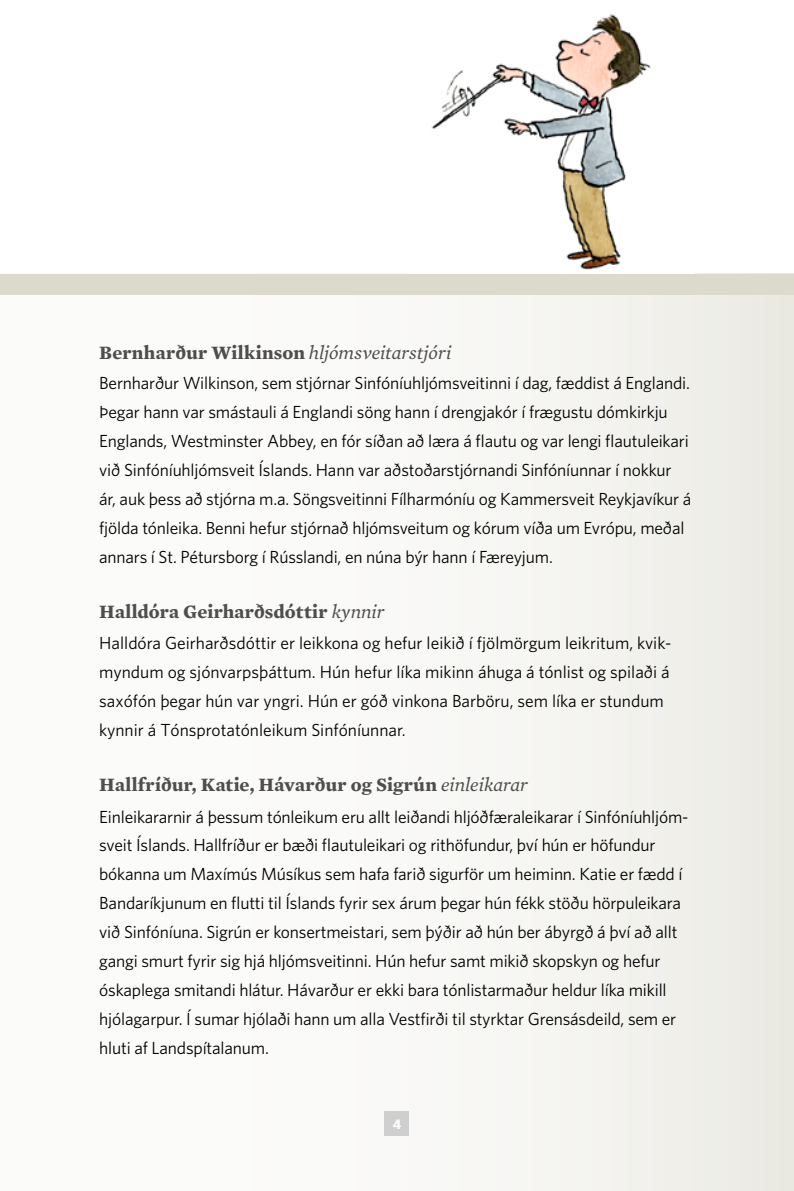
<style>
.page{position:relative;width:794px;height:1191px;background:#fff}
.page>*{position:absolute;margin:0;border:0;box-sizing:border-box;transform-origin:0 0}
.t1{font:700 19.25px "Mercury Text G2";letter-spacing:.01em;color:#4e4e4d}
.t2{font:17.5px/28.9px "Whitney";letter-spacing:-.01em;color:#000}
.t3{font:700 14px "Whitney";color:#fff}
.s1{font-weight:400;font-style:italic}
</style>
<div class="page">
<div style="left:0;top:274px;width:794px;height:917px;background:linear-gradient(to right,#fff,#efeee9)"></div>
<div style="left:384px;top:1111px;width:25px;height:25px;background:#cfcfcf"></div>
<div style="left:0;top:274px;width:794px;height:21px;background:#dcd9cd"></div>
<img style="left:431px;top:14px;width:220px;height:256px">
<p class="t1" style="left:99px;top:340px;width:354px">Bernharður Wilkinson <span class="s1">hljómsveitarstjóri</span></p>
<p class="t2" style="left:99px;top:368px;width:593px">Bernharður Wilkinson, sem stjórnar Sinfóníuhljómsveitinni í dag, fæddist á Englandi.<br>Þegar hann var smástauli á Englandi söng hann í drengjakór í frægustu dómkirkju Englands, Westminster Abbey, en fór síðan að læra á flautu og var lengi flautuleikari við Sinfóníuhljómsveit Íslands. Hann var aðstoðarstjórnandi Sinfóníunnar í nokkur ár, auk þess að stjórna m.a. Söngsveitinni Fílharmóníu og Kammersveit Reykjavíkur á fjölda tónleika. Benni hefur stjórnað hljómsveitum og kórum víða um Evrópu, meðal annars í St. Pétursborg í Rússlandi, en núna býr hann í Færeyjum.</p>
<p class="t1" style="left:99px;top:599px;width:287px">Halldóra Geirharðsdóttir <span class="s1">kynnir</span></p>
<p class="t2" style="left:99px;top:628px;width:573px">Halldóra Geirharðsdóttir er leikkona og hefur leikið í fjölmörgum leikritum, kvik&shy;myndum og sjónvarpsþáttum. Hún hefur líka mikinn áhuga á tónlist og spilaði á saxófón þegar hún var yngri. Hún er góð vinkona Barböru, sem líka er stundum kynnir á Tónsprotatónleikum Sinfóníunnar.</p>
<p class="t1" style="left:99px;top:772px;width:430px">Hallfríður, Katie, Hávarður og Sigrún <span class="s1">einleikarar</span></p>
<p class="t2" style="left:99px;top:801px;width:591px">Einleikararnir á þessum tónleikum eru allt leiðandi hljóðfæraleikarar í Sinfóníuhljóm&shy;sveit Íslands. Hallfríður er bæði flautuleikari og rithöfundur, því hún er höfundur bókanna um Maxímús Músíkus sem hafa farið sigurför um heiminn. Katie er fædd í Bandaríkjunum en flutti til Íslands fyrir sex árum þegar hún fékk stöðu hörpuleikara við Sinfóníuna. Sigrún er konsertmeistari, sem þýðir að hún ber ábyrgð á því að allt gangi smurt fyrir sig hjá hljómsveitinni. Hún hefur samt mikið skopskyn og hefur óskaplega smitandi hlátur. Hávarður er ekki bara tónlistarmaður heldur líka mikill hjólagarpur. Í sumar hjólaði hann um alla Vestfirði til styrktar Grensásdeild, sem er hluti af Landspítalanum.</p>
<p class="t3" style="left:393px;top:1115px;width:10px">4</p>
</div>
